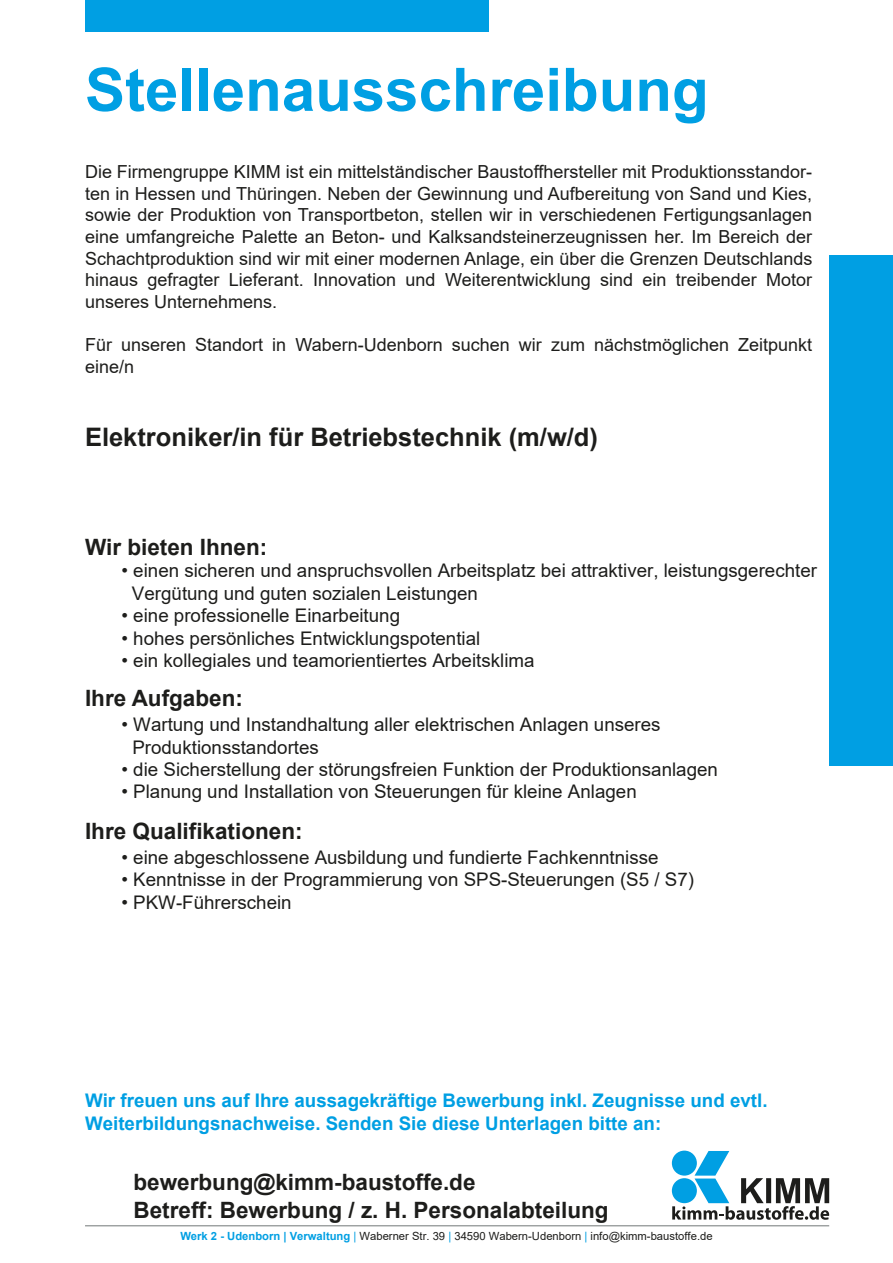
<style>
.page{position:relative;width:893px;height:1263px;background:#fff}
.page>*{position:absolute;margin:0;border:0;box-sizing:border-box;transform-origin:0 0}
.t1{font:700 60px "Arial";color:#009fe3}
.t2{font:700 25.5px "Arial";color:#1d1d1b}
.t3{font:700 22.5px/28.2px "Arial";color:#1d1d1b}
.t4{font:18.75px/22.5px "Arial";color:#1d1d1b}
.t5{font:700 18.75px/22.5px "Arial";color:#009fe3}
.t6{font:18px/21.6px "Arial";color:#1d1d1b;text-align:justify}
.t7{font:11.25px "Arial";color:#1d1d1b}
.s1{font-weight:700;color:#009fe3}
.s2{color:#009fe3}
</style>
<div class="page">
<div style="left:829px;top:255px;width:64px;height:510px;background:#009fe3"></div>
<hr style="left:85px;top:1225px;width:744px;height:1px;background:#727777">
<div style="left:85px;top:0;width:404px;height:32px;background:#009fe3"></div>
<svg style="left:672px;top:1151px;width:157px;height:69px"></svg>
<h1 class="t1" style="left:85px;top:47px;width:625px">Stellenausschreibung</h1>
<p class="t6" style="left:85px;top:161px;width:729px">Die Firmengruppe KIMM ist ein mittelständischer Baustoffhersteller mit Produktionsstandor&shy;ten in Hessen und Thüringen. Neben der Gewinnung und Aufbereitung von Sand und Kies, sowie der Produktion von Transportbeton, stellen wir in verschiedenen Fertigungsanlagen eine umfangreiche Palette an Beton- und Kalksandsteinerzeugnissen her. Im Bereich der Schachtproduktion sind wir mit einer modernen Anlage, ein über die Grenzen Deutschlands hinaus gefragter Lieferant. Innovation und Weiterentwicklung sind ein treibender Motor unseres Unternehmens.</p>
<p class="t6" style="left:85px;top:334px;width:729px">Für unseren Standort in Wabern-Udenborn suchen wir zum nächstmöglichen Zeitpunkt eine/n</p>
<h2 class="t2" style="left:85px;top:419px;width:514px">Elektroniker/in für Betriebstechnik (m/w/d)</h2>
<p class="t3" style="left:85px;top:533px;width:184px">Wir bieten Ihnen:</p>
<p class="t4" style="left:132px;top:559px;width:686px;text-indent:-10px">• einen sicheren und anspruchsvollen Arbeitsplatz bei attraktiver, leistungsgerechter<br>Vergütung und guten sozialen Leistungen</p>
<p class="t4" style="left:122px;top:604px;width:280px">• eine professionelle Einarbeitung</p>
<p class="t4" style="left:122px;top:627px;width:360px">• hohes persönliches Entwicklungspotential</p>
<p class="t4" style="left:122px;top:649px;width:414px">• ein kollegiales und teamorientiertes Arbeitsklima</p>
<p class="t3" style="left:85px;top:684px;width:159px">Ihre Aufgaben:</p>
<p class="t4" style="left:132px;top:736px;width:188px">Produktionsstandortes</p>
<p class="t4" style="left:122px;top:713px;width:541px">• Wartung und Instandhaltung aller elektrischen Anlagen unseres</p>
<p class="t4" style="left:122px;top:758px;width:598px">• die Sicherstellung der störungsfreien Funktion der Produktionsanlagen</p>
<p class="t4" style="left:122px;top:780px;width:517px">• Planung und Installation von Steuerungen für kleine Anlagen</p>
<p class="t3" style="left:85px;top:817px;width:219px">Ihre Qualifikationen:</p>
<p class="t4" style="left:122px;top:846px;width:539px">• eine abgeschlossene Ausbildung und fundierte Fachkenntnisse</p>
<p class="t4" style="left:122px;top:868px;width:574px">• Kenntnisse in der Programmierung von SPS-Steuerungen (S5 / S7)</p>
<p class="t4" style="left:122px;top:891px;width:172px">• PKW-Führerschein</p>
<p class="t5" style="left:85px;top:1090px;width:684px">Wir freuen uns auf Ihre aussagekräftige Bewerbung inkl. Zeugnisse und evtl.<br>Weiterbildungsnachweise. Senden Sie diese Unterlagen bitte an:</p>
<p class="t3" style="left:134px;top:1168px;width:477px">bewerbung@kimm-baustoffe.de<br>Betreff: Bewerbung / z. H. Personalabteilung</p>
<p class="t7" style="left:180px;top:1228px;width:534px"><span class="s1">Werk 2 - Udenborn | Verwaltung</span> <span class="s2">|</span> Waberner Str. 39 <span class="s2">|</span> 34590 Wabern-Udenborn <span class="s2">|</span> info@kimm-baustoffe.de</p>
</div>
